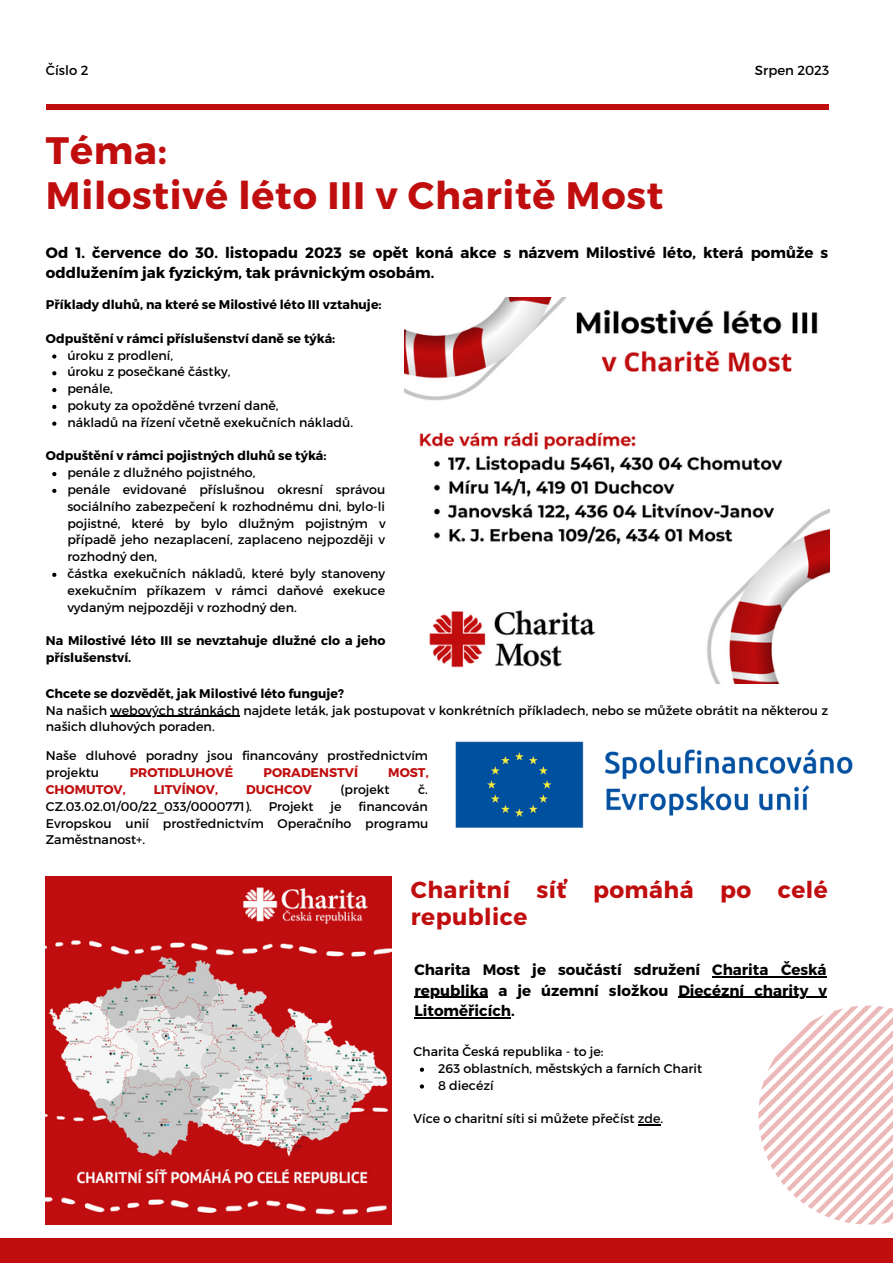
<style>
.page{position:relative;width:893px;height:1264px;background:#fff}
.page>*{position:absolute;margin:0;border:0;box-sizing:border-box;transform-origin:0 0}
.t1{font:700 38.1px "Montserrat";letter-spacing:.02em;color:#c00e0f}
.t2{font:700 23.25px/27px "Montserrat";letter-spacing:.02em;color:#c00e0f}
.t3{font:700 15px/20.2px "Montserrat";color:#000;text-align:justify}
.t4{font:13.2px "Montserrat";color:#000}
.t5{font:12.6px/16.8px "Montserrat";color:#000;text-align:justify}
.t6{font:700 12.6px/16.8px "Montserrat";color:#000}
.t7{font:700 12.6px "Montserrat";color:#c00e0f}
</style>
<div class="page">
<img style="left:404px;top:298px;width:425px;height:385px">
<img style="left:46px;top:876px;width:345px;height:348px">
<div style="left:0;top:1237px;width:892px;height:25px;background:#c00e0f"></div>
<div style="left:46px;top:104px;width:782px;height:6px;background:#c00e0f"></div>
<svg style="left:758px;top:1005px;width:134px;height:219px"></svg>
<img style="left:455px;top:741px;width:398px;height:87px">
<svg style="left:420px;top:1067px;width:4px;height:4px"></svg>
<svg style="left:420px;top:1084px;width:4px;height:4px"></svg>
<svg style="left:638px;top:1124px;width:22px;height:1px"></svg>
<hr style="left:712px;top:976px;width:114px;height:1px;background:#000">
<hr style="left:414px;top:996px;width:74px;height:1px;background:#000">
<hr style="left:678px;top:996px;width:149px;height:1px;background:#000">
<hr style="left:414px;top:1017px;width:97px;height:1px;background:#000">
<svg style="left:52px;top:354px;width:4px;height:4px"></svg>
<svg style="left:52px;top:371px;width:4px;height:4px"></svg>
<svg style="left:52px;top:388px;width:4px;height:4px"></svg>
<svg style="left:52px;top:405px;width:4px;height:4px"></svg>
<svg style="left:52px;top:421px;width:4px;height:5px"></svg>
<svg style="left:52px;top:472px;width:4px;height:4px"></svg>
<svg style="left:52px;top:489px;width:4px;height:4px"></svg>
<svg style="left:52px;top:572px;width:4px;height:5px"></svg>
<hr style="left:110px;top:715px;width:130px;height:1px;background:#000">
<p class="t4" style="left:46px;top:62px;width:44px">Číslo 2</p>
<p class="t4" style="left:754px;top:62px;width:76px">Srpen 2023</p>
<p class="t1" style="left:46px;top:126px;width:122px">Téma:</p>
<p class="t1" style="left:46px;top:171px;width:619px">Milostivé léto III v Charitě Most</p>
<p class="t3" style="left:46px;top:241px;width:783px">Od 1. července do 30. listopadu 2023 se opět koná akce s názvem Milostivé léto, která pomůže s oddlužením jak fyzickým, tak právnickým osobám.</p>
<p class="t6" style="left:46px;top:296px;width:337px">Příklady dluhů, na které se Milostivé léto III vztahuje:</p>
<p class="t6" style="left:46px;top:329px;width:291px">Odpuštění v rámci příslušenství daně se týká:</p>
<p class="t5" style="left:67px;top:346px;width:107px">úroku z prodlení,</p>
<p class="t5" style="left:67px;top:363px;width:165px">úroku z posečkané částky,</p>
<p class="t5" style="left:67px;top:380px;width:47px">penále,</p>
<p class="t5" style="left:67px;top:396px;width:213px">pokuty za opožděné tvrzení daně,</p>
<p class="t5" style="left:67px;top:413px;width:287px">nákladů na řízení včetně exekučních nákladů.</p>
<p class="t6" style="left:46px;top:447px;width:282px">Odpuštění v rámci pojistných dluhů se týká:</p>
<p class="t5" style="left:67px;top:463px;width:190px">penále z dlužného pojistného,</p>
<p class="t5" style="left:67px;top:480px;width:320px">penále evidované příslušnou okresní správou sociálního zabezpečení k rozhodnému dni, bylo-li pojistné, které by bylo dlužným pojistným v případě jeho nezaplacení, zaplaceno nejpozději v rozhodný den,</p>
<p class="t5" style="left:67px;top:564px;width:319px">částka exekučních nákladů, které byly stanoveny exekučním příkazem v rámci daňové exekuce vydaným nejpozději v rozhodný den.</p>
<p class="t6" style="left:46px;top:631px;width:341px">Na Milostivé léto III se nevztahuje dlužné clo a jeho příslušenství.</p>
<p class="t6" style="left:46px;top:684px;width:300px">Chcete se dozvědět, jak Milostivé léto funguje?</p>
<p class="t5" style="left:46px;top:701px;width:783px">Na našich webových stránkách najdete leták, jak postupovat v konkrétních příkladech, nebo se můžete obrátit na některou z našich dluhových poraden.</p>
<p class="t5" style="left:46px;top:747px;width:383px">Naše dluhové poradny jsou financovány prostřednictvím projektu</p>
<p class="t7" style="left:130px;top:764px;width:105px">PROTIDLUHOVÉ</p>
<p class="t7" style="left:263px;top:764px;width:96px">PORADENSTVÍ</p>
<p class="t7" style="left:388px;top:764px;width:42px">MOST,</p>
<p class="t7" style="left:46px;top:781px;width:81px">CHOMUTOV,</p>
<p class="t7" style="left:154px;top:781px;width:66px">LITVÍNOV,</p>
<p class="t7" style="left:246px;top:781px;width:67px">DUCHCOV</p>
<p class="t5" style="left:340px;top:780px;width:51px">(projekt</p>
<p class="t5" style="left:418px;top:780px;width:11px">č.</p>
<p class="t5" style="left:46px;top:797px;width:207px">CZ.03.02.01/00/22_033/0000771).</p>
<p class="t5" style="left:269px;top:797px;width:46px">Projekt</p>
<p class="t5" style="left:330px;top:797px;width:13px">je</p>
<p class="t5" style="left:46px;top:797px;width:384px;text-indent:312px">financován Evropskou unií prostřednictvím Operačního programu Zaměstnanost+.</p>
<p class="t2" style="left:411px;top:875px;width:418px">Charitní síť pomáhá po celé republice</p>
<p class="t3" style="left:414px;top:959px;width:414px">Charita Most je součástí sdružení Charita Česká republika a je územní složkou Diecézní charity v Litoměřicích.</p>
<p class="t5" style="left:413px;top:1042px;width:191px">Charita Česká republika - to je:</p>
<p class="t5" style="left:438px;top:1059px;width:265px">263 oblastních, městských a farních Charit</p>
<p class="t5" style="left:438px;top:1076px;width:57px">8 diecézí</p>
<p class="t5" style="left:413px;top:1109px;width:251px">Více o charitní síti si můžete přečíst zde.</p>
</div>
